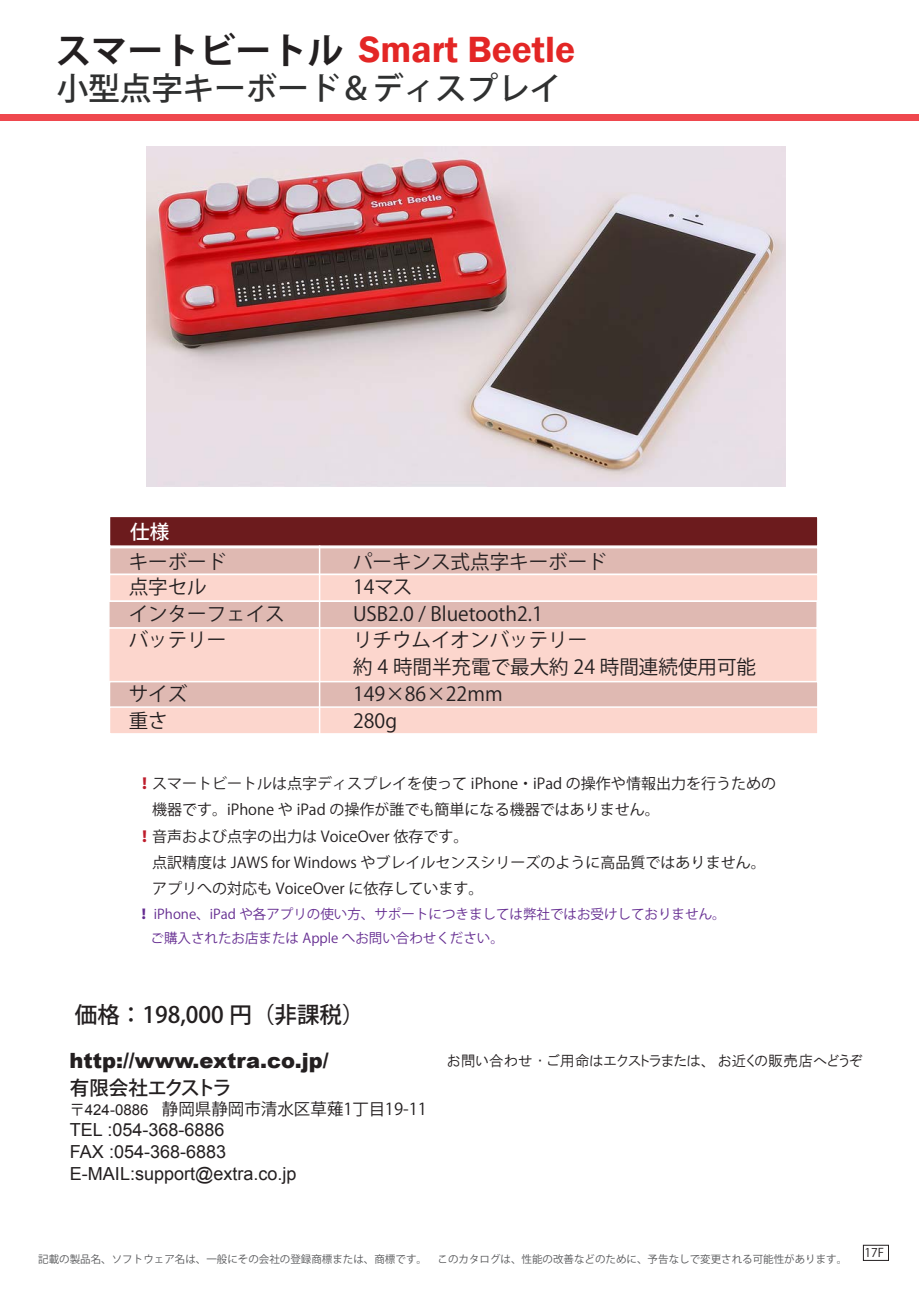
<style>
.page{position:relative;width:919px;height:1289px;background:#fff}
.page>*{position:absolute;margin:0;border:0;box-sizing:border-box;transform-origin:0 0}
.t1{font:600 37.5px "Franklin Gothic";color:#e32625}
.t2{font:500 31.5px "Koz Go Pr 6 N";color:#2f3030}
.t3{font:500 22.5px "Koz Go Pr 6 N";color:#231f20}
.t4{font:900 21px "Arial";color:#231f20}
.t5{font:19.5px/26.7px "Koz Go Pr 6 N";color:#231f20}
.t6{font:500 19.5px "Koz Go Pr 6 N";letter-spacing:-.075em;color:#231f20}
.t7{font:18px/21.6px "Arial";color:#231f20}
.t8{font:16.5px "Koz Go Pr 6 N";color:#231f20}
.t9{font:15px/26.2px "Koz Go Pr 6 N";color:#231f20}
.t10{font:15px "HGP Gothic M";color:#231f20}
.t11{font:13.5px/23.7px "Koz Go Pr 6 N";color:#652d91}
.t12{font:12px "Koz Go Pr 6 N";color:#231f20}
.t13{font:10.5px "Koz Go Pr 6 N";color:#57585a}
.s1{font-family:"Koz Go Pr 6 N";font-weight:700;font-size:36px;color:#231f20}
.s2{font-weight:500;color:#fff}
.s3{font-weight:800;color:#be1d2c}
.s4{font-weight:800}
.s5{font-family:"HG Gothic M";font-size:15px}
.s6{font-family:"Arial";font-size:15px}
</style>
<div class="page">
<div style="left:109px;top:515px;width:709px;height:32px;background:#6c1b1d;border:2px solid #fff"></div>
<div style="left:109px;top:547px;width:709px;height:28px;background:#dfb9b2;border:2px solid #fff"></div>
<div style="left:109px;top:573px;width:709px;height:29px;background:#fcd6cd;border:2px solid #fff"></div>
<div style="left:108px;top:600px;width:709px;height:28px;background:#dfb9b2;border:2px solid #fff"></div>
<div style="left:108px;top:627px;width:709px;height:59px;background:#fcd6cd;border:2px solid #fff"></div>
<div style="left:109px;top:681px;width:709px;height:28px;background:#dfb9b2;border:2px solid #fff"></div>
<div style="left:109px;top:706px;width:709px;height:28px;background:#fcd6cd;border:2px solid #fff"></div>
<hr style="left:319px;top:545px;width:1px;height:215px;background:#fff">
<div style="left:863px;top:1244px;width:25px;height:16px;border:1px solid #231f20"></div>
<img style="left:147px;top:147px;width:638px;height:339px">
<div style="left:0;top:114px;width:918px;height:6px;background:#ef484e"></div>
<p class="t1" style="left:55px;top:27px;width:521px"><span class="s1">スマートビートル</span> Smart Beetle</p>
<p class="t2" style="left:57px;top:70px;width:505px">小型点字キーボード＆ディスプレイ</p>
<p class="t5" style="left:129px;top:517px;width:99px;line-height:30px"><span class="s2">仕様<br></span>キーボード</p>
<p class="t5" style="left:129px;top:574px;width:157px">点字セル<br>インターフェイスバッテリー</p>
<p class="t5" style="left:129px;top:681px;width:60px">サイズ重さ</p>
<p class="t5" style="left:353px;top:548px;width:255px">パーキンス式点字キーボード</p>
<p class="t5" style="left:353px;top:601px;width:404px">USB2.0 / Bluetooth2.1<br>リチウムイオンバッテリー<br>約 4 時間半充電で最大約 24 時間連続使用可能<br>149×86×22mm<br>280g</p>
<p class="t5" style="left:353px;top:574px;width:61px">14マス</p>
<p class="t9" style="left:137px;top:770px;width:640px"><span class="s3">！</span>スマートビートルは点字ディスプレイを使って iPhone・iPad の操作や情報出力を行うための　機器です。iPhone や iPad の操作が誰でも簡単になる機器ではありません。<br><span class="s3">！</span>音声および点字の出力は VoiceOver 依存です。<br>　点訳精度は JAWS for Windows やブレイルセンスシリーズのように高品質ではありません。　アプリへの対応も VoiceOver に依存しています。</p>
<p class="t11" style="left:137px;top:902px;width:590px"><span class="s4">！</span> iPhone、iPad や各アプリの使い方、サポートにつきましては弊社ではお受けしておりません。　ご購入されたお店または Apple へお問い合わせください。</p>
<p class="t3" style="left:75px;top:1002px;width:291px">価格：198,000 円（非課税）</p>
<p class="t4" style="left:69px;top:1045px;width:260px">http://www.extra.co.jp/</p>
<p class="t6" style="left:70px;top:1077px;width:164px">有限会社エクストラ</p>
<p class="t8" style="left:70px;top:1099px;width:358px"><span class="s5">〒</span><span class="s6">424-0886</span> 静岡県静岡市清水区草薙1丁目19-11</p>
<p class="t7" style="left:70px;top:1119px;width:228px">TEL :054-368-6886<br>FAX :054-368-6883<br>E-MAIL:support@extra.co.jp</p>
<p class="t10" style="left:447px;top:1053px;width:416px">お問い合わせ・ご用命はエクストラまたは、お近くの販売店へどうぞ</p>
<p class="t13" style="left:38px;top:1252px;width:810px">記載の製品名、ソフトウェア名は、一般にその会社の登録商標または、商標です。　このカタログは、性能の改善などのために、予告なしで変更される可能性があります。</p>
<p class="t12" style="left:864px;top:1246px;width:21px">17F</p>
</div>
